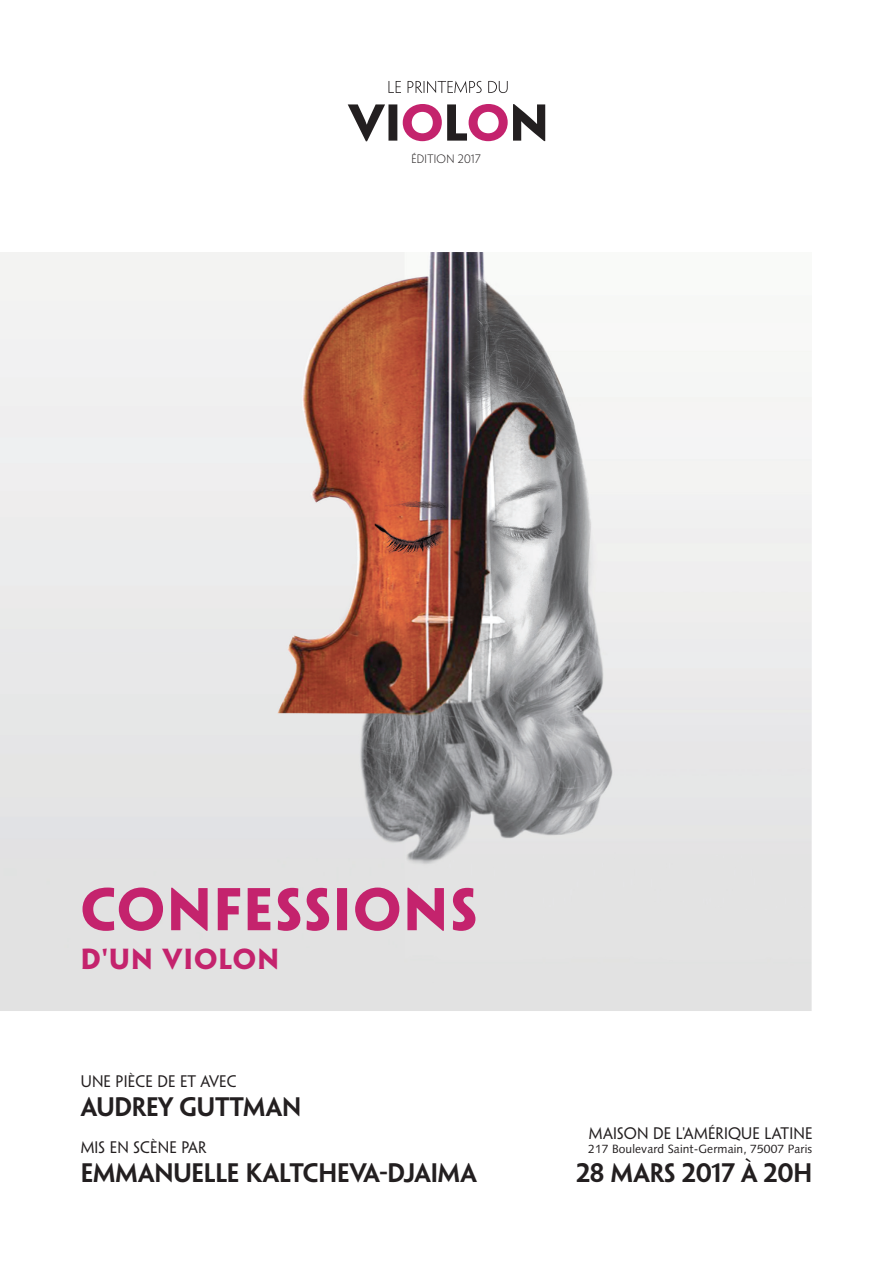
<style>
.page{position:relative;width:893px;height:1263px;background:#fff}
.page>*{position:absolute;margin:0;border:0;box-sizing:border-box;transform-origin:0 0}
.t1{font:700 54px "Penumbra Sans Std";letter-spacing:.045em;color:#c4236d}
.t2{font:700 26.1px "Penumbra Flare Std";letter-spacing:.045em;color:#c4236d}
.t3{font:600 24px "Penumbra Sans Std";letter-spacing:-.01em;color:#231f20}
.t4{font:15px "Penumbra Sans Std";letter-spacing:.01em;color:#231f20}
.t5{font:12px "Syntax LT Std";letter-spacing:.01em;color:#231f20}
.t6{font:300 10.95px "Penumbra Sans Std";letter-spacing:.03em;color:#231f20}
</style>
<div class="page">
<img style="left:0;top:252px;width:812px;height:759px">
<svg style="left:348px;top:104px;width:49px;height:37px"></svg>
<svg style="left:403px;top:104px;width:142px;height:37px"></svg>
<svg style="left:388px;top:81px;width:13px;height:12px"></svg>
<svg style="left:408px;top:81px;width:74px;height:12px"></svg>
<svg style="left:488px;top:81px;width:20px;height:12px"></svg>
<p class="t6" style="left:411px;top:153px;width:71px">édition 2017</p>
<h1 class="t1" style="left:81px;top:875px;width:398px">CONFESSIONS</h1>
<p class="t2" style="left:81px;top:942px;width:200px">D'UN VIOLON</p>
<p class="t4" style="left:81px;top:1073px;width:157px">UNE PIÈCE DE ET AVEC</p>
<p class="t3" style="left:81px;top:1092px;width:135px">AU DREY GUTTMAN</p>
<p class="t4" style="left:81px;top:1139px;width:127px">MIS EN SCÈNE PAR</p>
<p class="t3" style="left:81px;top:1158px;width:398px">EMMANUELLE KALTCHEVA-DJAIMA</p>
<p class="t4" style="left:589px;top:1124px;width:225px">MAISON DE L'AMÉRIQUE LATINE</p>
<p class="t5" style="left:588px;top:1141px;width:225px">217 Boulevard Saint-Germain, 75007 Paris</p>
<p class="t3" style="left:576px;top:1158px;width:234px">28 MARS 2017 À 20H</p>
</div>
